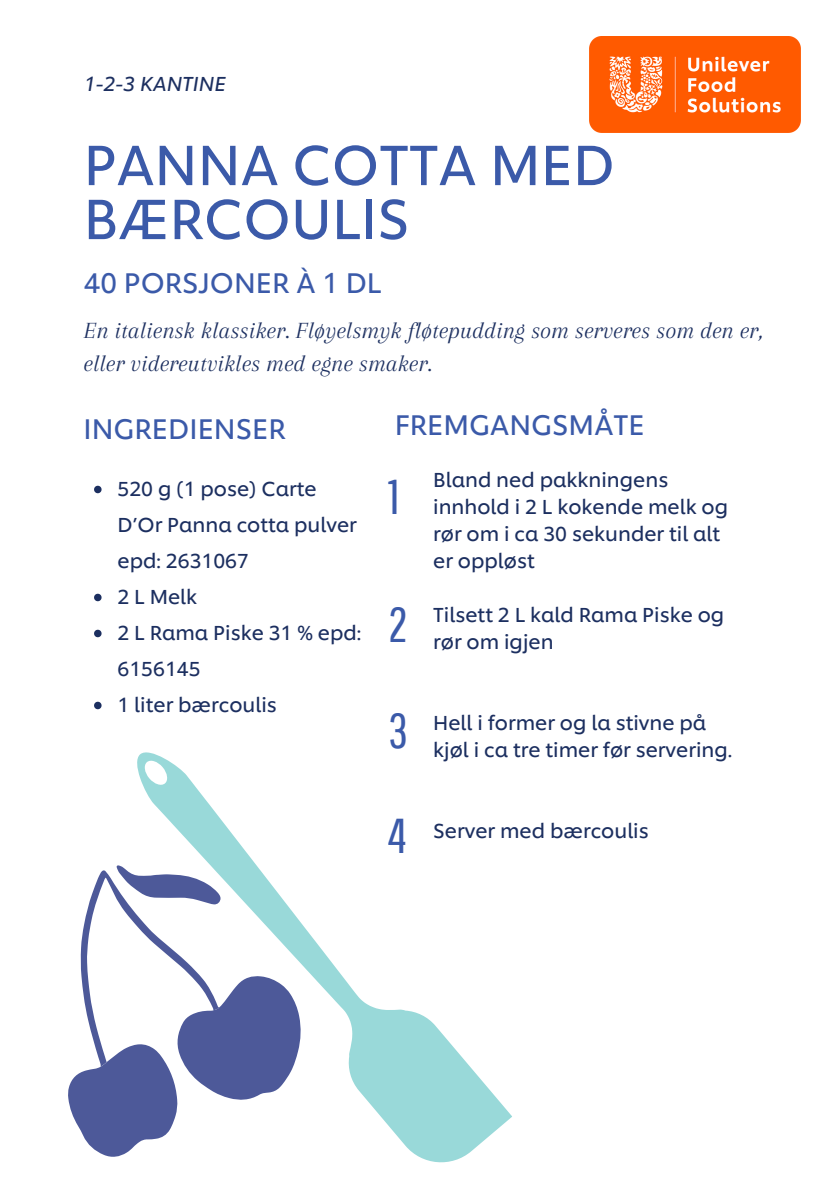
<style>
.page{position:relative;width:839px;height:1191px;background:#fff}
.page>*{position:absolute;margin:0;border:0;box-sizing:border-box;transform-origin:0 0}
.t1{font:55.4px/54px "Unilever Shilling";color:#3b5aa9}
.t2{font:49px "Pathway Gothic One";color:#3b5aa9}
.t3{font:28px "Unilever Shilling";color:#3b5aa9}
.t4{font:italic 24px/33px "Arapey";color:#1c2f60}
.t5{font:20px/27px "Unilever Shilling";color:#1c2f60}
.t6{font:italic 20px "Unilever Shilling";color:#1c2f60}
</style>
<div class="page">
<img style="left:589px;top:36px;width:211px;height:96px">
<svg style="left:80px;top:752px;width:432px;height:411px"></svg>
<svg style="left:345px;top:1012px;width:110px;height:96px;background:#a7dede"></svg>
<svg style="left:68px;top:975px;width:233px;height:183px;fill:#4d5999"></svg>
<svg style="left:81px;top:865px;width:139px;height:201px"></svg>
<svg style="left:94px;top:486px;width:8px;height:7px"></svg>
<svg style="left:94px;top:594px;width:8px;height:7px"></svg>
<svg style="left:94px;top:630px;width:8px;height:7px"></svg>
<svg style="left:94px;top:702px;width:8px;height:7px"></svg>
<p class="t6" style="left:84px;top:68px;width:143px">1-2-3 KANTINE</p>
<h2 class="t1" style="left:84px;top:133px;width:533px">PANNA COTTA MED<br>BÆRCOULIS</h2>
<p class="t3" style="left:84px;top:261px;width:299px">40 PORSJONER À 1 DL</p>
<p class="t4" style="left:84px;top:314px;width:680px">En italiensk klassiker. Fløyelsmyk fløtepudding som serveres som den er, eller videreutvikles med egne smaker.</p>
<p class="t3" style="left:84px;top:407px;width:204px">INGREDIENSER</p>
<p class="t3" style="left:395px;top:402px;width:251px">FREMGANGSMÅTE</p>
<p class="t2" style="left:388px;top:467px;width:13px">1</p>
<p class="t5" style="left:433px;top:464px;width:296px">Bland ned pakkningens innhold i 2 L kokende melk og rør om i ca 30 sekunder til alt er oppløst</p>
<h1 class="t5" style="left:433px;top:599px;width:292px">Tilsett 2 L kald Rama Piske og rør om igjen</h1>
<p class="t5" style="left:117px;top:469px;width:241px;line-height:36px">520 g (1 pose) Carte<br>D’Or Panna cotta pulver epd: 2631067</p>
<p class="t5" style="left:117px;top:582px;width:81px">2 L Melk</p>
<p class="t5" style="left:117px;top:613px;width:245px;line-height:36px">2 L Rama Piske 31 % epd:<br>6156145</p>
<p class="t5" style="left:117px;top:690px;width:161px">1 liter bærcoulis</p>
<p class="t2" style="left:388px;top:596px;width:21px">2</p>
<p class="t2" style="left:388px;top:701px;width:21px">3</p>
<h2 class="t5" style="left:433px;top:707px;width:300px">Hell i former og la stivne på kjøl i ca tre timer før servering.</h2>
<h2 class="t2" style="left:388px;top:806px;width:20px">4</h2>
<h3 class="t5" style="left:433px;top:815px;width:217px">Server med bærcoulis</h3>
</div>
